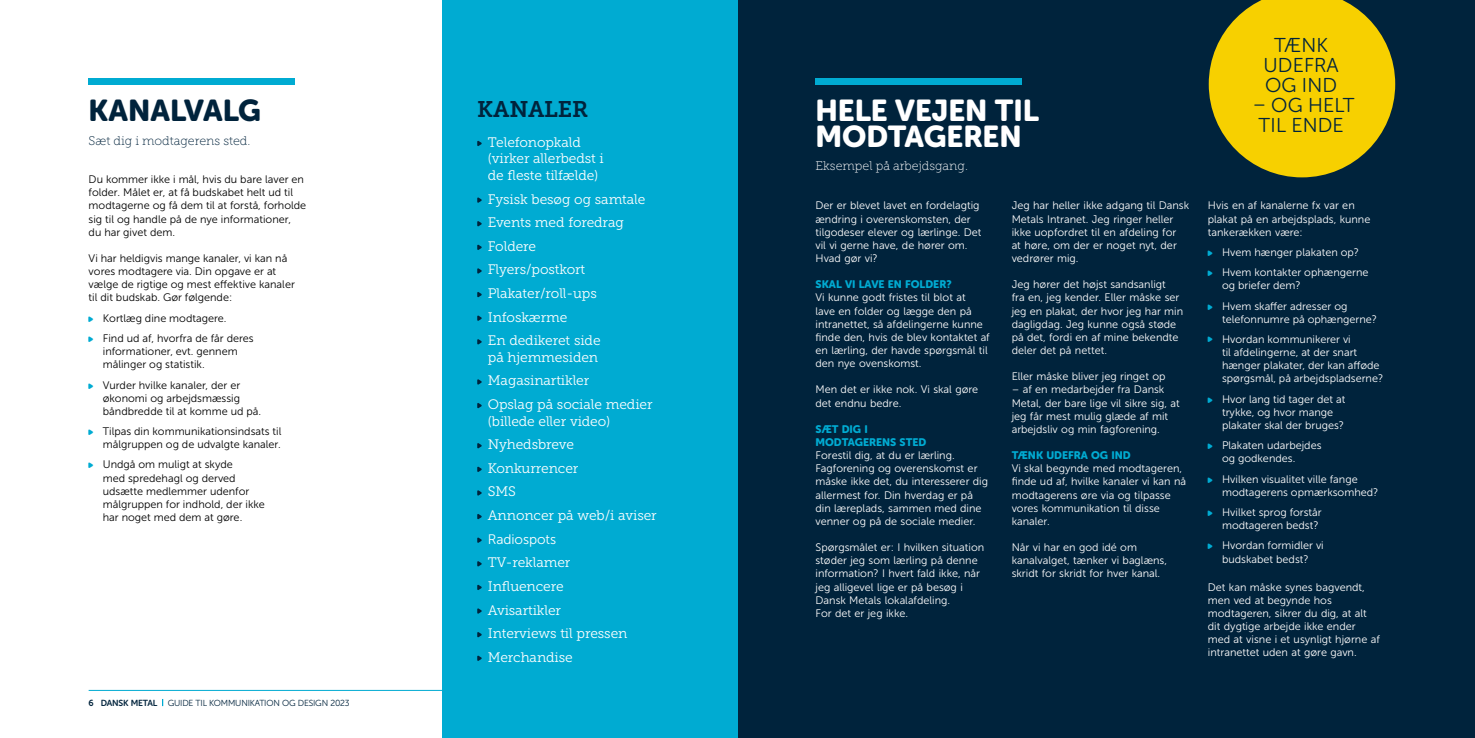
<style>
.page{position:relative;width:1475px;height:738px;background:#fff}
.page>*{position:absolute;margin:0;border:0;box-sizing:border-box;transform-origin:0 0}
.t1{font:30px/25.6px "Museo Sans Rounded DM 900";color:#fff}
.t2{font:30px "Museo Sans Rounded DM 900";color:#00233c}
.t3{font:22.5px "Museo Slab DM 700";letter-spacing:-.005em;color:#00233c}
.t4{font:20px/20px "Museo Sans Rounded DM 300";letter-spacing:.01em;color:#00233c;text-align:center}
.t5{font:13.75px/23.6px "Museo Slab DM 300";letter-spacing:-.005em;color:#fff}
.t6{font:13.75px "Museo Sans DM 300";letter-spacing:-.005em;color:#fff}
.t7{font:12.5px "Museo Slab DM 100";color:#00233c}
.t8{font:12.5px "Museo Slab DM 100";color:#fff}
.t9{font:10.88px/13.1px "Museo Sans DM 300";color:#fff}
.t10{font:10.88px/13.1px "Museo Sans DM 300";color:#000}
.t11{font:10.88px/13.1px "Museo Sans Rounded DM 900";color:#00abd2}
.t12{font:8.75px "Museo Sans Rounded DM 300";letter-spacing:-.02em;color:#00233c}
.s1{font-family:"DM Ikoner";color:#00abd2}
.s2{font-family:"Museo Sans Rounded DM 700"}
</style>
<div class="page">
<hr style="left:89px;top:689px;width:1296px;height:1px;background:#00abd2">
<div style="left:737px;top:0;width:737px;height:737px;background:#00233c"></div>
<div style="left:441px;top:0;width:296px;height:737px;background:#00abd2"></div>
<svg style="left:477px;top:140px;width:5px;height:6px"></svg>
<svg style="left:477px;top:197px;width:5px;height:6px"></svg>
<svg style="left:477px;top:221px;width:5px;height:5px"></svg>
<svg style="left:477px;top:244px;width:5px;height:6px"></svg>
<svg style="left:477px;top:268px;width:5px;height:6px"></svg>
<svg style="left:477px;top:292px;width:5px;height:5px"></svg>
<svg style="left:477px;top:315px;width:5px;height:6px"></svg>
<svg style="left:477px;top:339px;width:5px;height:5px"></svg>
<svg style="left:477px;top:379px;width:5px;height:5px"></svg>
<svg style="left:477px;top:403px;width:5px;height:5px"></svg>
<svg style="left:477px;top:443px;width:5px;height:5px"></svg>
<svg style="left:477px;top:466px;width:5px;height:6px"></svg>
<svg style="left:477px;top:490px;width:5px;height:5px"></svg>
<svg style="left:477px;top:514px;width:5px;height:5px"></svg>
<svg style="left:477px;top:537px;width:5px;height:5px"></svg>
<svg style="left:477px;top:561px;width:5px;height:5px"></svg>
<svg style="left:477px;top:584px;width:5px;height:6px"></svg>
<svg style="left:477px;top:608px;width:5px;height:5px"></svg>
<svg style="left:477px;top:632px;width:5px;height:5px"></svg>
<svg style="left:477px;top:655px;width:5px;height:5px"></svg>
<div style="left:89px;top:78px;width:206px;height:6px;background:#00abd2"></div>
<div style="left:815px;top:78px;width:206px;height:6px;background:#00abd2"></div>
<svg style="left:1208px;top:0;width:186px;height:177px"></svg>
<h1 class="t2" style="left:89px;top:93px;width:174px">KANALVALG</h1>
<p class="t7" style="left:89px;top:134px;width:163px">Sæt dig i modtagerens sted.</p>
<p class="t10" style="left:89px;top:173px;width:219px">Du kommer ikke i mål, hvis du bare laver en folder. Målet er, at få budskabet helt ud til modtagerne og få dem til at forstå, forholde sig til og handle på de nye informationer, du har givet dem.</p>
<p class="t10" style="left:89px;top:251px;width:208px">Vi har heldigvis mange kanaler, vi kan nå vores modtagere via. Din opgave er at vælge de rigtige og mest effektive kanaler til dit budskab. Gør følgende:</p>
<p class="t10" style="left:89px;top:308px;width:167px;line-height:20.2px"><span class="s1">&gt;</span> Kortlæg dine modtagere.<br><span class="s1">&gt;</span> Find ud af, hvorfra de får deres</p>
<p class="t10" style="left:103px;top:344px;width:136px">informationer, evt. gennem målinger og statistik.</p>
<p class="t10" style="left:103px;top:378px;width:160px;text-indent:-14px"><span class="s1">&gt;</span> Vurder hvilke kanaler, der er økonomi og arbejdsmæssig båndbredde til at komme ud på.</p>
<p class="t10" style="left:89px;top:424px;width:194px;text-align:right"><span class="s1">&gt;</span> Tilpas din kommunikationsindsats til målgruppen og de udvalgte kanaler.</p>
<p class="t10" style="left:103px;top:458px;width:163px;text-indent:-14px"><span class="s1">&gt;</span> Undgå om muligt at skyde<br>med spredehagl og derved udsætte medlemmer udenfor målgruppen for indhold, der ikke har noget med dem at gøre.</p>
<p class="t12" style="left:89px;top:697px;width:262px"><span class="s2">6 DANSK METAL</span> GUIDE TIL KOMMUNIKATION OG DESIGN 2023</p>
<h2 class="t3" style="left:477px;top:97px;width:113px">KANALER</h2>
<p class="t5" style="left:488px;top:134px;width:117px;line-height:16.5px">Telefonopkald (virker allerbedst i de fleste tilfælde)</p>
<p class="t5" style="left:488px;top:187px;width:159px">Fysisk besøg og samtale<br>Events med foredrag<br>Foldere<br>Flyers/postkort<br>Plakater/roll-ups<br>Infoskærme<br>En dedikeret side</p>
<p class="t5" style="left:488px;top:345px;width:166px">på hjemmesiden<br>Magasinartikler<br>Opslag på sociale medier</p>
<p class="t5" style="left:488px;top:409px;width:170px">(billede eller video)<br>Nyhedsbreve<br>Konkurrencer<br>SMS<br>Annoncer på web/i aviser</p>
<p class="t6" style="left:488px;top:531px;width:70px">Radiospots</p>
<p class="t5" style="left:488px;top:550px;width:141px">TV-reklamer<br>Influencere<br>Avisartikler<br>Interviews til pressen<br>Merchandise</p>
<h1 class="t1" style="left:815px;top:98px;width:225px">HELE VEJEN TIL<br>MODTAGEREN</h1>
<p class="t8" style="left:815px;top:159px;width:154px">Eksempel på arbejdsgang.</p>
<p class="t9" style="left:815px;top:199px;width:167px">Der er blevet lavet en fordelagtig ændring i overenskomsten, der tilgodeser elever og lærlinge. Det vil vi gerne have, de hører om.<br>Hvad gør vi?</p>
<p class="t11" style="left:815px;top:278px;width:138px">SKAL VI LAVE EN FOLDER?</p>
<p class="t9" style="left:815px;top:291px;width:176px">Vi kunne godt fristes til blot at<br>lave en folder og lægge den på intranettet, så afdelingerne kunne finde den, hvis de blev kontaktet af en lærling, der havde spørgsmål til den nye ovenskomst.</p>
<p class="t9" style="left:815px;top:383px;width:164px">Men det er ikke nok. Vi skal gøre det endnu bedre.</p>
<p class="t11" style="left:815px;top:422px;width:112px">SÆT DIG I<br>MODTAGERENS STED</p>
<p class="t9" style="left:815px;top:448px;width:174px">Forestil dig, at du er lærling.<br>Fagforening og overenskomst er måske ikke det, du interesserer dig allermest for. Din hverdag er på din læreplads, sammen med dine venner og på de sociale medier.</p>
<p class="t9" style="left:815px;top:540px;width:170px">Spørgsmålet er: I hvilken situation støder jeg som lærling på denne information? I hvert fald ikke, når jeg alligevel lige er på besøg i<br>Dansk Metals lokalafdeling.<br>For det er jeg ikke.</p>
<p class="t9" style="left:1011px;top:199px;width:179px">Jeg har heller ikke adgang til Dansk<br>Metals Intranet. Jeg ringer heller ikke uopfordret til en afdeling for<br>at høre, om der er noget nyt, der vedrører mig.</p>
<p class="t9" style="left:1011px;top:278px;width:173px">Jeg hører det højst sandsanligt<br>fra en, jeg kender. Eller måske ser jeg en plakat, der hvor jeg har min dagligdag. Jeg kunne også støde på det, fordi en af mine bekendte deler det på nettet.</p>
<p class="t9" style="left:1011px;top:370px;width:155px">Eller måske bliver jeg ringet op</p>
<p class="t9" style="left:1011px;top:383px;width:169px">– af en medarbejder fra Dansk<br>Metal, der bare lige vil sikre sig, at jeg får mest mulig glæde af mit arbejdsliv og min fagforening.</p>
<p class="t11" style="left:1011px;top:448px;width:120px">TÆNK UDEFRA OG IND</p>
<p class="t9" style="left:1011px;top:461px;width:176px">Vi skal begynde med modtageren, finde ud af, hvilke kanaler vi kan nå modtagerens øre via og tilpasse vores kommunikation til disse kanaler.</p>
<p class="t9" style="left:1011px;top:540px;width:157px">Når vi har en god idé om kanalvalget, tænker vi baglæns, skridt for skridt for hver kanal.</p>
<h3 class="t4" style="left:1263px;top:35px;width:77px">TÆNK<br>UDEFRA<br>OG IND</h3>
<h3 class="t4" style="left:1252px;top:95px;width:103px;text-align:left">– OG HELT<br>TIL ENDE</h3>
<p class="t9" style="left:1207px;top:199px;width:164px">Hvis en af kanalerne fx var en plakat på en arbejdsplads, kunne tankerækken være:</p>
<p class="t9" style="left:1207px;top:242px;width:162px;line-height:20.2px"><span class="s1">&gt;</span> Hvem hænger plakaten op?<br><span class="s1">&gt;</span> Hvem kontakter ophængerne</p>
<p class="t9" style="left:1207px;top:275px;width:141px;line-height:20.2px;text-indent:14px">og briefer dem?<br><span class="s1">&gt;</span> Hvem skaffer adresser og</p>
<p class="t9" style="left:1207px;top:309px;width:171px;line-height:20.2px;text-indent:14px">telefonnumre på ophængerne? <span class="s1">&gt;</span> Hvordan kommunikerer vi</p>
<p class="t9" style="left:1221px;top:345px;width:163px">til afdelingerne, at der snart hænger plakater, der kan afføde spørgsmål, på arbejdspladserne?</p>
<p class="t9" style="left:1221px;top:392px;width:125px;text-indent:-14px"><span class="s1">&gt;</span> Hvor lang tid tager det at trykke, og hvor mange plakater skal der bruges?</p>
<p class="t9" style="left:1221px;top:438px;width:101px;text-indent:-14px"><span class="s1">&gt;</span> Plakaten udarbejdes og godkendes.</p>
<p class="t9" style="left:1221px;top:472px;width:158px;text-indent:-14px"><span class="s1">&gt;</span> Hvilken visualitet ville fange modtagerens opmærksomhed?</p>
<p class="t9" style="left:1207px;top:505px;width:115px;text-align:right"><span class="s1">&gt;</span> Hvilket sprog forstår modtageren bedst?</p>
<p class="t9" style="left:1207px;top:538px;width:117px;text-align:center"><span class="s1">&gt;</span> Hvordan formidler vi budskabet bedst?</p>
<p class="t9" style="left:1207px;top:580px;width:173px">Det kan måske synes bagvendt, men ved at begynde hos modtageren, sikrer du dig, at alt dit dygtige arbejde ikke ender med at visne i et usynligt hjørne af intranettet uden at gøre gavn.</p>
</div>
